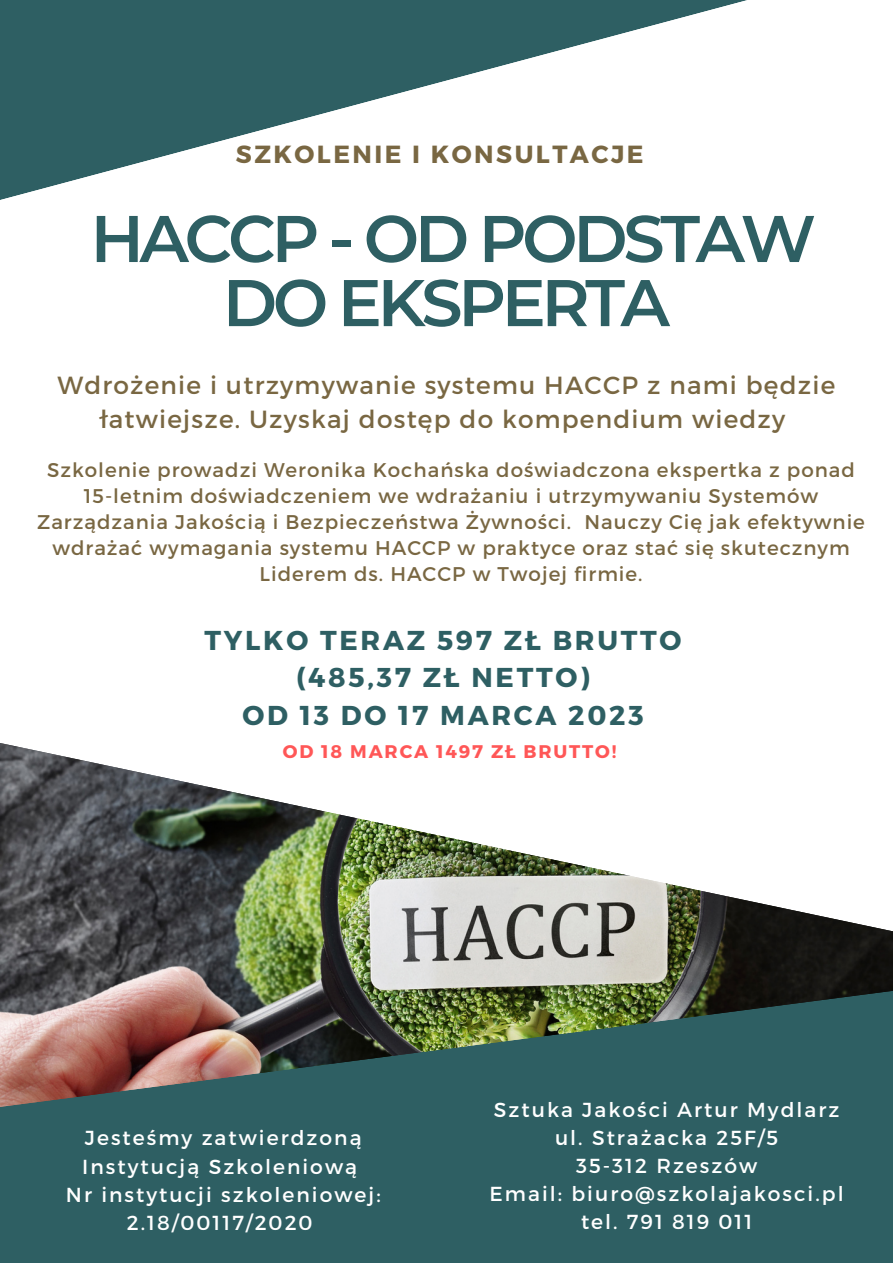
<style>
.page{position:relative;width:893px;height:1264px;background:#fff}
.page>*{position:absolute;margin:0;border:0;box-sizing:border-box;transform-origin:0 0}
.t1{font:600 65.85px/64.1px "Montserrat";letter-spacing:-.065em;color:#2e5f63;text-align:center}
.t2{font:700 27.3px/37px "Montserrat";letter-spacing:.1em;color:#2e5f63;text-align:center}
.t3{font:24.75px/33.5px "Montserrat";letter-spacing:.05em;color:#796742;text-align:center}
.t4{font:700 24.75px "Montserrat";letter-spacing:.1em;color:#796742}
.t5{font:20.25px/28px "Montserrat";letter-spacing:.1em;color:#fff;text-align:center}
.t6{font:19.8px/26px "Montserrat";letter-spacing:.05em;color:#796742;text-align:center}
.t7{font:700 18.3px "Montserrat";letter-spacing:.1em;color:#ff5757}
</style>
<div class="page">
<img style="left:0;top:957px;width:892px;height:26px">
<svg style="left:0;top:983px;width:892px;height:279px;background:#3e605e"></svg>
<img style="left:0;top:743px;width:892px;height:214px">
<svg style="left:0;top:0;width:747px;height:200px"></svg>
<p class="t4" style="left:236px;top:138px;width:409px">SZKOLENIE I KONSULTACJE</p>
<h1 class="t1" style="left:91px;top:206px;width:726px">HACCP - OD PODSTAW<br>DO EKSPERTA</h1>
<p class="t3" style="left:57px;top:367px;width:779px">Wdrożenie i utrzymywanie systemu HACCP z nami będzie łatwiejsze. Uzyskaj dostęp do kompendium wiedzy</p>
<p class="t6" style="left:37px;top:456px;width:829px">Szkolenie prowadzi Weronika Kochańska doświadczona ekspertka z ponad 15-letnim doświadczeniem we wdrażaniu i utrzymywaniu Systemów Zarządzania Jakością i Bezpieczeństwa Żywności. Nauczy Cię jak efektywnie wdrażać wymagania systemu HACCP w praktyce oraz stać się skutecznym Liderem ds. HACCP w Twojej firmie.</p>
<h2 class="t2" style="left:204px;top:620px;width:478px">TYLKO TERAZ 597 ZŁ BRUTTO (485,37 ZŁ NETTO)<br>OD 13 DO 17 MARCA 2023</h2>
<p class="t7" style="left:283px;top:739px;width:335px">OD 18 MARCA 1497 ZŁ BRUTTO!</p>
<p class="t5" style="left:66px;top:1123px;width:316px">Jesteśmy zatwierdzoną<br>Instytucją Szkoleniową<br>Nr instytucji szkoleniowej:<br>2.18/00117/2020</p>
<p class="t5" style="left:489px;top:1094px;width:355px">Sztuka Jakości Artur Mydlarz ul. Strażacka 25F/5<br>35-312 Rzeszów<br>Email: biuro@szkolajakosci.pl tel. 791 819 011</p>
</div>
